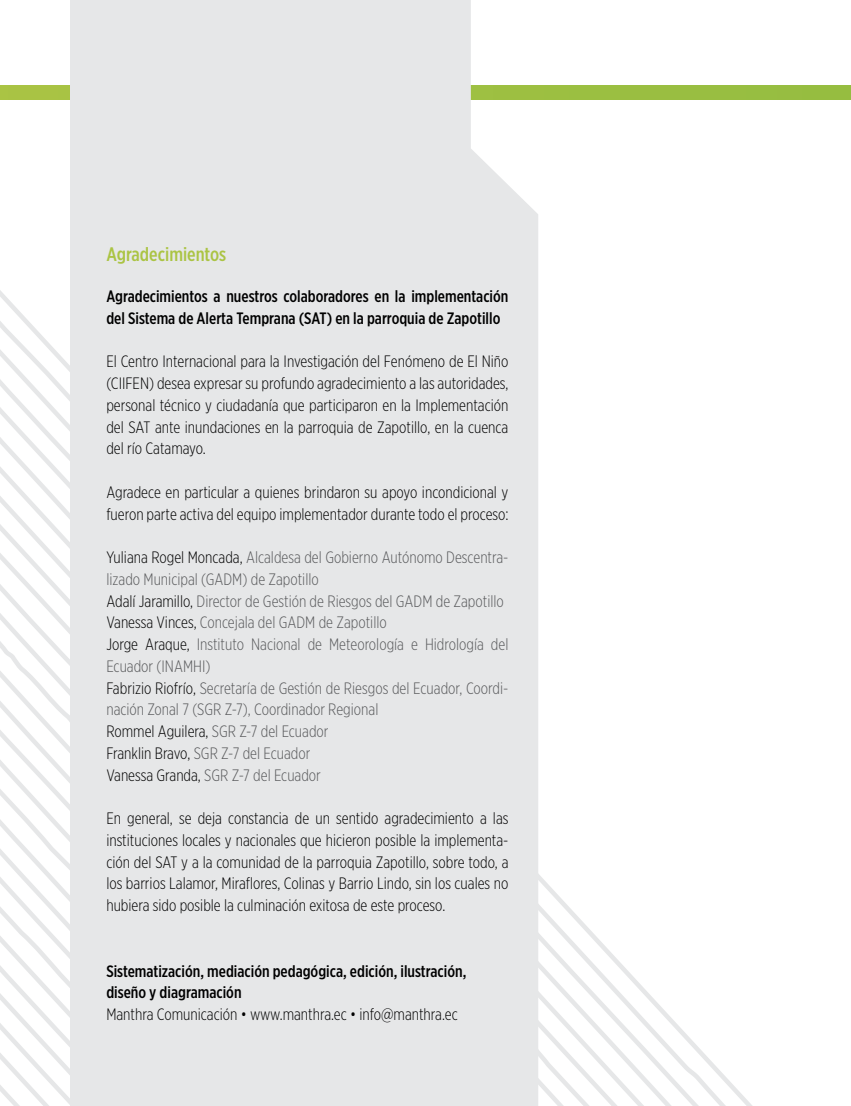
<style>
.page{position:relative;width:851px;height:1106px;background:#fff}
.page>*{position:absolute;margin:0;border:0;box-sizing:border-box;transform-origin:0 0}
.t1{font:500 19.5px "Gotham X Narrow";color:#abc444}
.t2{font:300 16.5px/21.8px "Gotham X Narrow";color:#000;text-align:justify}
.t3{font:300 16.5px/21.8px "Gotham X Narrow";color:#58595b}
.t4{font:500 16.5px/21.8px "Gotham X Narrow";color:#000}
.s1{color:#000}
</style>
<div class="page">
<svg style="left:0;top:85px;width:850px;height:14px;background:#9bbe41"></svg>
<svg style="left:0;top:506px;width:603px;height:600px"></svg>
<svg style="left:0;top:535px;width:576px;height:571px"></svg>
<svg style="left:0;top:565px;width:549px;height:541px"></svg>
<svg style="left:0;top:829px;width:70px;height:29px"></svg>
<svg style="left:0;top:858px;width:70px;height:29px"></svg>
<svg style="left:0;top:887px;width:70px;height:30px"></svg>
<svg style="left:0;top:917px;width:70px;height:29px"></svg>
<svg style="left:0;top:946px;width:70px;height:160px"></svg>
<div style="left:70px;top:0;width:468px;height:1106px;background:#e6e7e8"></div>
<p class="t1" style="left:106px;top:242px;width:121px">Agradecimientos</p>
<p class="t4" style="left:106px;top:285px;width:403px">Agradecimientos a nuestros colaboradores en la implementación del Sistema de Alerta Temprana (SAT) en la parroquia de Zapotillo</p>
<p class="t2" style="left:106px;top:350px;width:403px">El Centro Internacional para la Investigación del Fenómeno de El Niño (CIIFEN) desea expresar su profundo agradecimiento a las autoridades, personal técnico y ciudadanía que participaron en la Implementación del SAT ante inundaciones en la parroquia de Zapotillo, en la cuenca del río Catamayo.</p>
<p class="t2" style="left:106px;top:481px;width:403px">Agradece en particular a quienes brindaron su apoyo incondicional y fueron parte activa del equipo implementador durante todo el proceso:</p>
<p class="t3" style="left:106px;top:546px;width:403px"><span class="s1">Yuliana Rogel Moncada,</span> Alcaldesa del Gobierno Autónomo Descentra&shy;lizado Municipal (GADM) de Zapotillo<br><span class="s1">Adalí Jaramillo,</span> Director de Gestión de Riesgos del GADM de Zapotillo <span class="s1">Vanessa Vinces,</span> Concejala del GADM de Zapotillo<br><span class="s1">Jorge Araque,</span> Instituto Nacional de Meteorología e Hidrología del Ecuador (INAMHI)<br><span class="s1">Fabrizio Riofrío,</span> Secretaría de Gestión de Riesgos del Ecuador, Coordi&shy;nación Zonal 7 (SGR Z-7), Coordinador Regional<br><span class="s1">Rommel Aguilera,</span> SGR Z-7 del Ecuador<br><span class="s1">Franklin Bravo,</span> SGR Z-7 del Ecuador<br><span class="s1">Vanessa Granda,</span> SGR Z-7 del Ecuador</p>
<p class="t2" style="left:106px;top:807px;width:403px">En general, se deja constancia de un sentido agradecimiento a las instituciones locales y nacionales que hicieron posible la implementa&shy;ción del SAT y a la comunidad de la parroquia Zapotillo, sobre todo, a los barrios Lalamor, Miraflores, Colinas y Barrio Lindo, sin los cuales no hubiera sido posible la culminación exitosa de este proceso.</p>
<p class="t4" style="left:106px;top:959px;width:361px">Sistematización, mediación pedagógica, edición, ilustración, diseño y diagramación</p>
<p class="t2" style="left:106px;top:1003px;width:353px">Manthra Comunicación • www.manthra.ec • info@manthra.ec</p>
</div>
